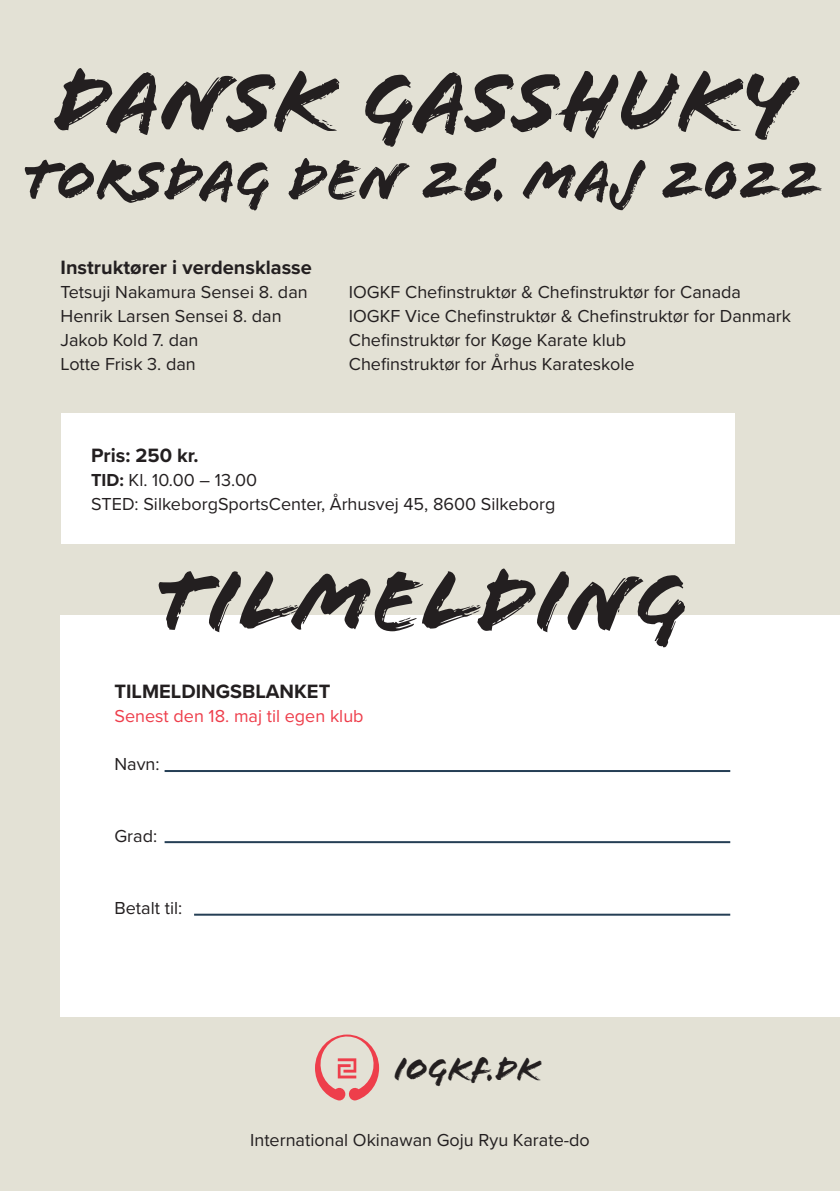
<style>
.page{position:relative;width:840px;height:1191px;background:#fff}
.page>*{position:absolute;margin:0;border:0;box-sizing:border-box;transform-origin:0 0}
.t1{font:90px "Flood Std";color:#231f20}
.t2{font:60px "Flood Std";letter-spacing:-.005em;color:#231f20}
.t3{font:33.6px "Flood Std";color:#231f20}
.t4{font:700 20px "Proxima Nova";color:#231f20}
.t5{font:18px/24px "Proxima Nova";color:#231f20}
.t6{font:18px "Proxima Nova";color:#ee3e4b}
.s1{font-weight:700}
</style>
<div class="page">
<div style="left:0;top:0;width:839px;height:1191px;background:#e3e1d5"></div>
<div style="left:60px;top:413px;width:674px;height:130px;background:#fff"></div>
<div style="left:60px;top:615px;width:779px;height:401px;background:#fff"></div>
<hr style="left:164px;top:770px;width:565px;height:2px;background:#253f55">
<hr style="left:164px;top:841px;width:565px;height:2px;background:#253f55">
<hr style="left:194px;top:913px;width:535px;height:2px;background:#253f55">
<svg style="left:315px;top:1034px;width:64px;height:66px"></svg>
<h1 class="t1" style="left:52px;top:49px;width:742px">DANSK GASSHUKY</h1>
<h2 class="t2" style="left:22px;top:145px;width:802px">TORSDAG DEN 26. MAJ 2022</h2>
<p class="t4" style="left:60px;top:252px;width:253px">Instruktører i verdensklasse</p>
<p class="t5" style="left:60px;top:279px;width:248px">Tetsuji Nakamura Sensei 8. dan</p>
<p class="t5" style="left:348px;top:279px;width:393px">IOGKF Chefinstruktør &amp; Chefinstruktør for Canada</p>
<p class="t5" style="left:60px;top:303px;width:222px">Henrik Larsen Sensei 8. dan</p>
<p class="t5" style="left:348px;top:303px;width:443px">IOGKF Vice Chefinstruktør &amp; Chefinstruktør for Danmark</p>
<p class="t5" style="left:60px;top:327px;width:139px">Jakob Kold 7. dan</p>
<p class="t5" style="left:348px;top:327px;width:278px">Chefinstruktør for Køge Karate klub</p>
<p class="t5" style="left:60px;top:351px;width:137px">Lotte Frisk 3. dan</p>
<p class="t5" style="left:348px;top:351px;width:287px">Chefinstruktør for Århus Karateskole</p>
<p class="t4" style="left:91px;top:440px;width:109px">Pris: 250 kr.</p>
<p class="t5" style="left:91px;top:467px;width:465px"><span class="s1">TID:</span> Kl. 10.00 – 13.00<br>STED: SilkeborgSportsCenter, Århusvej 45, 8600 Silkeborg</p>
<h1 class="t1" style="left:154px;top:550px;width:534px">TILMELDING</h1>
<p class="t4" style="left:114px;top:676px;width:217px">TILMELDINGSBLANKET</p>
<p class="t6" style="left:114px;top:703px;width:250px">Senest den 18. maj til egen klub</p>
<p class="t5" style="left:114px;top:751px;width:47px">Navn:</p>
<p class="t5" style="left:114px;top:823px;width:44px">Grad:</p>
<p class="t5" style="left:114px;top:895px;width:69px">Betalt til:</p>
<h3 class="t3" style="left:393px;top:1049px;width:149px">IOGKF.DK</h3>
<p class="t5" style="left:250px;top:1126px;width:341px">International Okinawan Goju Ryu Karate-do</p>
</div>
